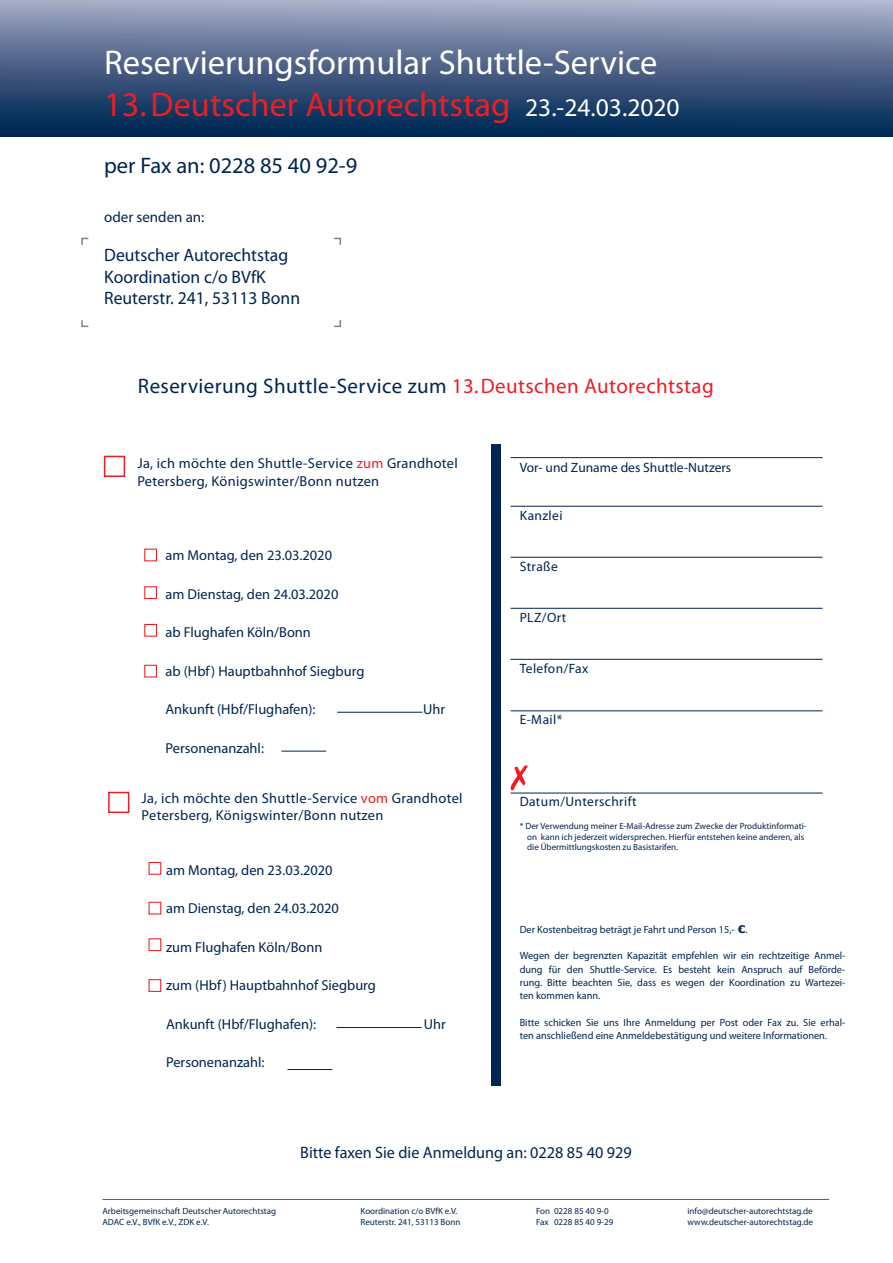
<style>
.page{position:relative;width:893px;height:1263px;background:#fff}
.page>*{position:absolute;margin:0;border:0;box-sizing:border-box;transform-origin:0 0}
.t1{font:34.5px "Myriad Pro";color:#ee1d23}
.t2{font:34.5px "Myriad Pro";color:#fff}
.t3{font:22.5px "Myriad Pro";color:#002451}
.t4{font:21px "Myriad Pro";letter-spacing:.02em;color:#002451}
.t5{font:18px "Myriad Pro";color:#002451}
.t6{font:16.5px "Myriad Pro";color:#002451}
.t7{font:15px "Myriad Pro";color:#002451}
.t8{font:14.4px "Myriad Pro";color:#002451}
.t9{font:14.4px/17.2px "Myriad Pro";letter-spacing:.02em;color:#002451}
.t10{font:13.5px "Myriad Pro";letter-spacing:.03em;color:#002451}
.t11{font:13.5px "Myriad Pro";color:#002451}
.t12{font:10.5px/13.2px "Myriad Pro";color:#002451;text-align:justify}
.t13{font:9px/10.8px "Myriad Pro";color:#002451}
.s1{font-size:25.5px;color:#fff}
.s2{color:#ee1d23}
.s3{font-family:"Verdana";font-weight:700}
</style>
<div class="page">
<div style="left:0;top:0;width:893px;height:137px;background:linear-gradient(to bottom,#a8abc6,#001e4d)"></div>
<svg style="left:81px;top:237px;width:8px;height:8px"></svg>
<svg style="left:81px;top:320px;width:8px;height:8px"></svg>
<svg style="left:334px;top:320px;width:7px;height:8px"></svg>
<svg style="left:334px;top:237px;width:7px;height:8px"></svg>
<hr style="left:102px;top:1199px;width:727px;height:1px;background:#ee1d23">
<div style="left:144px;top:549px;width:13px;height:12px;border:1px solid #ee1d23"></div>
<div style="left:144px;top:586px;width:13px;height:13px;border:1px solid #ee1d23"></div>
<div style="left:144px;top:665px;width:13px;height:12px;border:1px solid #ee1d23"></div>
<hr style="left:511px;top:457px;width:312px;height:1px;background:#002451">
<div style="left:491px;top:444px;width:10px;height:642px;background:#002451"></div>
<hr style="left:337px;top:712px;width:85px;height:1px;background:#002451">
<hr style="left:511px;top:506px;width:312px;height:1px;background:#002451">
<hr style="left:511px;top:557px;width:312px;height:1px;background:#002451">
<hr style="left:511px;top:608px;width:312px;height:1px;background:#002451">
<hr style="left:511px;top:659px;width:312px;height:1px;background:#002451">
<hr style="left:511px;top:710px;width:312px;height:1px;background:#002451">
<svg style="left:511px;top:765px;width:17px;height:25px"></svg>
<hr style="left:511px;top:793px;width:312px;height:1px;background:#002451">
<div style="left:144px;top:624px;width:13px;height:13px;border:1px solid #ee1d23"></div>
<div style="left:104px;top:456px;width:21px;height:21px;border:2px solid #ee1d23"></div>
<div style="left:149px;top:862px;width:12px;height:13px;border:1px solid #ee1d23"></div>
<div style="left:149px;top:902px;width:12px;height:12px;border:1px solid #ee1d23"></div>
<div style="left:149px;top:979px;width:12px;height:13px;border:1px solid #ee1d23"></div>
<hr style="left:336px;top:1027px;width:86px;height:1px;background:#002451">
<div style="left:149px;top:938px;width:12px;height:13px;border:1px solid #ee1d23"></div>
<div style="left:108px;top:792px;width:21px;height:21px;border:2px solid #ee1d23"></div>
<hr style="left:281px;top:751px;width:45px;height:1px;background:#002451">
<hr style="left:287px;top:1069px;width:45px;height:1px;background:#002451">
<p class="t2" style="left:104px;top:41px;width:555px">Reservierungsformular Shuttle-Service</p>
<p class="t1" style="left:104px;top:83px;width:577px">13. Deutscher Autorechtstag <span class="s1">23.-24.03.2020</span></p>
<p class="t3" style="left:104px;top:151px;width:255px">per Fax an: 0228 85 40 92-9</p>
<p class="t7" style="left:104px;top:208px;width:102px">oder senden an:</p>
<p class="t5" style="left:104px;top:244px;width:186px">Deutscher Autorechtstag</p>
<p class="t5" style="left:104px;top:265px;width:163px">Koordination c/o BVfK</p>
<p class="t5" style="left:104px;top:287px;width:197px">Reuterstr. 241, 53113 Bonn</p>
<p class="t4" style="left:138px;top:373px;width:577px">Reservierung Shuttle-Service zum <span class="s2">13. Deutschen Autorechtstag</span></p>
<p class="t9" style="left:137px;top:455px;width:322px">Ja, ich möchte den Shuttle-Service <span class="s2">zum</span> Grandhotel<br>Petersberg, Königswinter/Bonn nutzen</p>
<p class="t8" style="left:166px;top:546px;width:168px">am Montag, den 23.03.2020</p>
<p class="t8" style="left:166px;top:585px;width:174px">am Dienstag, den 24.03.2020</p>
<p class="t8" style="left:166px;top:623px;width:147px">ab Flughafen Köln/Bonn</p>
<p class="t8" style="left:166px;top:662px;width:200px">ab (Hbf) Hauptbahnhof Siegburg</p>
<p class="t8" style="left:166px;top:701px;width:152px">Ankunft (Hbf/Flughafen):</p>
<p class="t8" style="left:423px;top:701px;width:24px">Uhr</p>
<p class="t8" style="left:166px;top:739px;width:100px">Personenanzahl:</p>
<p class="t9" style="left:142px;top:789px;width:322px">Ja, ich möchte den Shuttle-Service <span class="s2">vom</span> Grandhotel<br>Petersberg, Königswinter/Bonn nutzen</p>
<p class="t8" style="left:166px;top:861px;width:168px">am Montag, den 23.03.2020</p>
<p class="t8" style="left:166px;top:899px;width:174px">am Dienstag, den 24.03.2020</p>
<p class="t8" style="left:166px;top:938px;width:158px">zum Flughafen Köln/Bonn</p>
<p class="t8" style="left:166px;top:976px;width:211px">zum (Hbf) Hauptbahnhof Siegburg</p>
<p class="t8" style="left:166px;top:1015px;width:152px">Ankunft (Hbf/Flughafen):</p>
<p class="t8" style="left:424px;top:1015px;width:24px">Uhr</p>
<p class="t8" style="left:166px;top:1053px;width:100px">Personenanzahl:</p>
<p class="t11" style="left:520px;top:459px;width:213px">Vor- und Zuname des Shuttle-Nutzers</p>
<p class="t10" style="left:520px;top:508px;width:44px">Kanzlei</p>
<p class="t10" style="left:520px;top:558px;width:40px">Straße</p>
<p class="t10" style="left:520px;top:609px;width:48px">PLZ/Ort</p>
<p class="t10" style="left:520px;top:660px;width:70px">Telefon/Fax</p>
<p class="t10" style="left:520px;top:711px;width:44px">E-Mail*</p>
<p class="t10" style="left:520px;top:793px;width:118px">Datum/Unterschrift</p>
<p class="t13" style="left:527px;top:820px;width:281px;text-indent:-8px">* Der Verwendung meiner E-Mail-Adresse zum Zwecke der Produktinformati&shy;on kann ich jederzeit widersprechen. Hierfür entstehen keine anderen, als die Übermittlungskosten zu Basistarifen.</p>
<p class="t12" style="left:520px;top:922px;width:229px">Der Kostenbeitrag beträgt je Fahrt und Person 15,- <span class="s3">€</span>.</p>
<p class="t12" style="left:520px;top:949px;width:327px">Wegen der begrenzten Kapazität empfehlen wir ein rechtzeitige Anmel&shy;dung für den Shuttle-Service. Es besteht kein Anspruch auf Beförde&shy;rung. Bitte beachten Sie, dass es wegen der Koordination zu Wartezei&shy;ten kommen kann.</p>
<p class="t12" style="left:520px;top:1015px;width:327px">Bitte schicken Sie uns Ihre Anmeldung per Post oder Fax zu. Sie erhal&shy;ten anschließend eine Anmeldebestätigung und weitere Informationen.</p>
<p class="t6" style="left:300px;top:1142px;width:333px">Bitte faxen Sie die Anmeldung an: 0228 85 40 929</p>
<p class="t13" style="left:102px;top:1205px;width:175px">Arbeitsgemeinschaft Deutscher Autorechtstag</p>
<p class="t13" style="left:360px;top:1205px;width:98px">Koordination c/o BVfK e.V.</p>
<p class="t13" style="left:536px;top:1205px;width:74px">Fon 0228 85 40 9-0</p>
<p class="t13" style="left:687px;top:1205px;width:127px">info@deutscher-autorechtstag.de</p>
<p class="t13" style="left:102px;top:1216px;width:108px">ADAC e.V., BVfK e.V., ZDK e.V.</p>
<p class="t13" style="left:360px;top:1216px;width:101px">Reuterstr. 241, 53113 Bonn</p>
<p class="t13" style="left:536px;top:1216px;width:79px">Fax 0228 85 40 9-29</p>
<p class="t13" style="left:687px;top:1216px;width:127px">www.deutscher-autorechtstag.de</p>
</div>
